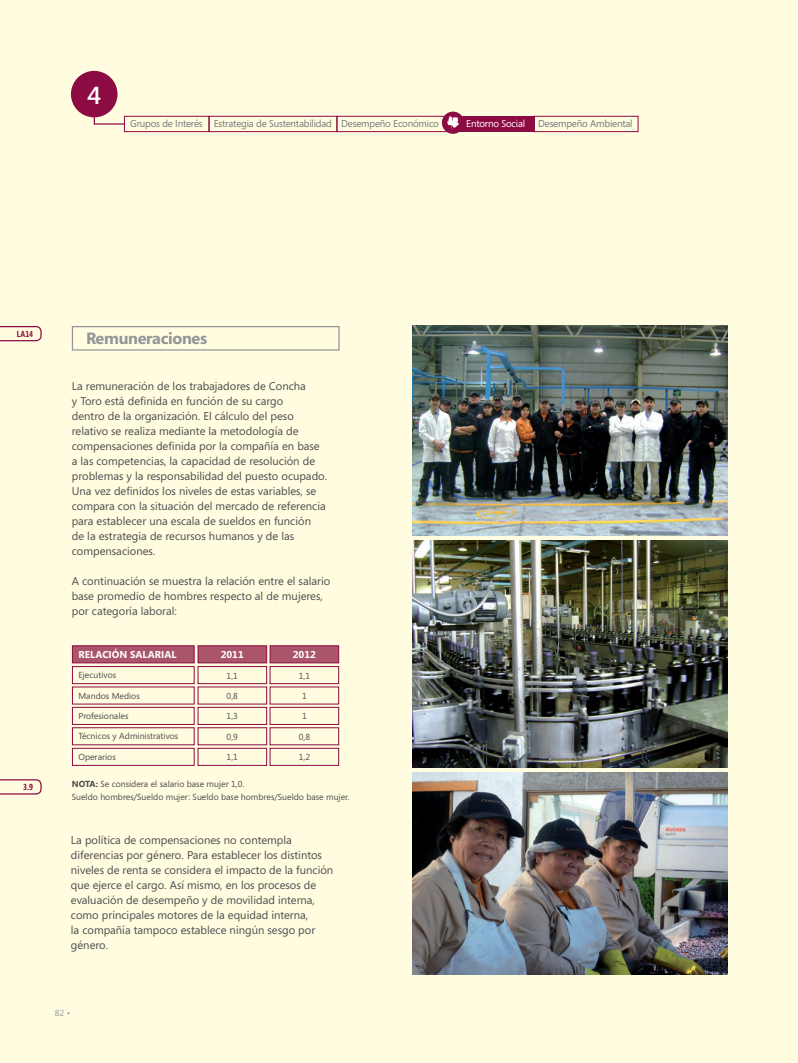
<style>
.page{position:relative;width:798px;height:1063px;background:#fff}
.page>*{position:absolute;margin:0;border:0;box-sizing:border-box;transform-origin:0 0}
.t1{font:600 24.62px "Segoe";color:#fff}
.t2{font:700 16.25px "Segoe";letter-spacing:-.02em;color:#939598}
.t3{font:11.25px/15px "Segoe";color:#4b4c4d}
.t4{font:10px "Segoe";letter-spacing:-.02em;color:#76787b}
.t5{font:700 10px "Segoe";color:#fff}
.t6{font:10px "Segoe";letter-spacing:-.02em;color:#fff}
.t7{font:8.75px/12.5px "Segoe";color:#4b4c4d}
.t8{font:700 8.75px "Segoe Condensed";color:#8c0b42}
.t9{font:8.75px "Segoe";color:#939598}
.s1{font-weight:700}
</style>
<div class="page">
<div style="left:0;top:0;width:797px;height:1063px;background:#fffce0"></div>
<div style="left:71px;top:71px;width:46px;height:46px;background:#8c0b42;border-radius:50%"></div>
<div style="left:72px;top:326px;width:267px;height:25px;border:1px solid #939598"></div>
<div style="left:198px;top:645px;width:69px;height:18px;background:#ab556a;border:1px solid #8c0b42"></div>
<div style="left:270px;top:645px;width:69px;height:18px;background:#ab556a;border:1px solid #8c0b42"></div>
<div style="left:72px;top:645px;width:122px;height:18px;background:#ab556a;border:1px solid #8c0b42"></div>
<div style="left:198px;top:666px;width:69px;height:18px;border:1px solid #8c0b42"></div>
<div style="left:270px;top:666px;width:69px;height:18px;border:1px solid #8c0b42"></div>
<div style="left:72px;top:666px;width:122px;height:18px;border:1px solid #8c0b42"></div>
<div style="left:198px;top:707px;width:69px;height:18px;border:1px solid #8c0b42"></div>
<div style="left:270px;top:707px;width:69px;height:18px;border:1px solid #8c0b42"></div>
<div style="left:72px;top:707px;width:122px;height:18px;border:1px solid #8c0b42"></div>
<div style="left:198px;top:748px;width:69px;height:18px;border:1px solid #8c0b42"></div>
<div style="left:270px;top:748px;width:69px;height:18px;border:1px solid #8c0b42"></div>
<div style="left:72px;top:748px;width:122px;height:18px;border:1px solid #8c0b42"></div>
<svg style="left:0;top:326px;width:42px;height:16px"></svg>
<svg style="left:0;top:779px;width:42px;height:16px"></svg>
<img style="left:412px;top:326px;width:314px;height:209px">
<img style="left:412px;top:773px;width:314px;height:201px">
<svg style="left:93px;top:111px;width:32px;height:14px"></svg>
<div style="left:209px;top:116px;width:128px;height:16px;border:1px solid #8c0b42"></div>
<div style="left:336px;top:116px;width:112px;height:16px;border:1px solid #8c0b42"></div>
<div style="left:533px;top:116px;width:105px;height:16px;border:1px solid #8c0b42"></div>
<div style="left:124px;top:116px;width:85px;height:16px;border:1px solid #8c0b42"></div>
<div style="left:456px;top:116px;width:78px;height:16px;background:#8c0b42"></div>
<div style="left:441px;top:112px;width:23px;height:22px;background:#8c0b42;border-radius:50%"></div>
<svg style="left:447px;top:116px;width:11px;height:13px"></svg>
<img style="left:412px;top:540px;width:314px;height:227px">
<h1 class="t1" style="left:87px;top:81px;width:15px">4</h1>
<p class="t4" style="left:130px;top:118px;width:310px">Grupos de Interés Estrategia de Sustentabilidad Desempeño Económico</p>
<p class="t6" style="left:466px;top:118px;width:60px">Entorno Social</p>
<p class="t4" style="left:538px;top:118px;width:96px">Desempeño Ambiental</p>
<p class="t8" style="left:17px;top:329px;width:18px">LA14</p>
<p class="t8" style="left:23px;top:782px;width:11px">3.9</p>
<h2 class="t2" style="left:86px;top:329px;width:123px">Remuneraciones</h2>
<p class="t3" style="left:72px;top:379px;width:257px">La remuneración de los trabajadores de Concha<br>y Toro está definida en función de su cargo<br>dentro de la organización. El cálculo del peso relativo se realiza mediante la metodología de compensaciones definida por la compañía en base a las competencias, la capacidad de resolución de problemas y la responsabilidad del puesto ocupado.<br>Una vez definidos los niveles de estas variables, se compara con la situación del mercado de referencia para establecer una escala de sueldos en función<br>de la estrategia de recursos humanos y de las compensaciones.</p>
<p class="t3" style="left:72px;top:574px;width:260px">A continuación se muestra la relación entre el salario base promedio de hombres respecto al de mujeres, por categoría laboral:</p>
<p class="t5" style="left:78px;top:648px;width:99px">RELACIÓN SALARIAL</p>
<p class="t7" style="left:78px;top:669px;width:39px">Ejecutivos</p>
<p class="t7" style="left:78px;top:689px;width:63px">Mandos Medios</p>
<p class="t7" style="left:78px;top:710px;width:51px">Profesionales</p>
<p class="t7" style="left:78px;top:730px;width:101px">Técnicos y Administrativos</p>
<p class="t7" style="left:78px;top:750px;width:39px">Operarios</p>
<p class="t5" style="left:221px;top:649px;width:25px">2011</p>
<p class="t7" style="left:226px;top:669px;width:13px">1,1</p>
<p class="t7" style="left:226px;top:690px;width:13px">0,8</p>
<p class="t7" style="left:226px;top:710px;width:13px">1,3</p>
<p class="t7" style="left:226px;top:730px;width:13px">0,9</p>
<p class="t7" style="left:226px;top:750px;width:13px">1,1</p>
<p class="t5" style="left:293px;top:649px;width:25px">2012</p>
<p class="t7" style="left:298px;top:669px;width:13px">1,1</p>
<p class="t7" style="left:302px;top:690px;width:6px">1</p>
<p class="t7" style="left:302px;top:710px;width:6px">1</p>
<p class="t7" style="left:298px;top:730px;width:13px">0,8</p>
<p class="t7" style="left:298px;top:750px;width:13px">1,2</p>
<p class="t7" style="left:72px;top:778px;width:279px"><span class="s1">NOTA:</span> Se considera el salario base mujer 1,0.<br>Sueldo hombres/Sueldo mujer: Sueldo base hombres/Sueldo base mujer.</p>
<p class="t3" style="left:71px;top:832px;width:264px">La política de compensaciones no contempla diferencias por género. Para establecer los distintos niveles de renta se considera el impacto de la función que ejerce el cargo. Así mismo, en los procesos de evaluación de desempeño y de movilidad interna, como principales motores de la equidad interna,<br>la compañía tampoco establece ningún sesgo por género.</p>
<p class="t9" style="left:55px;top:1008px;width:17px">82 •</p>
</div>
